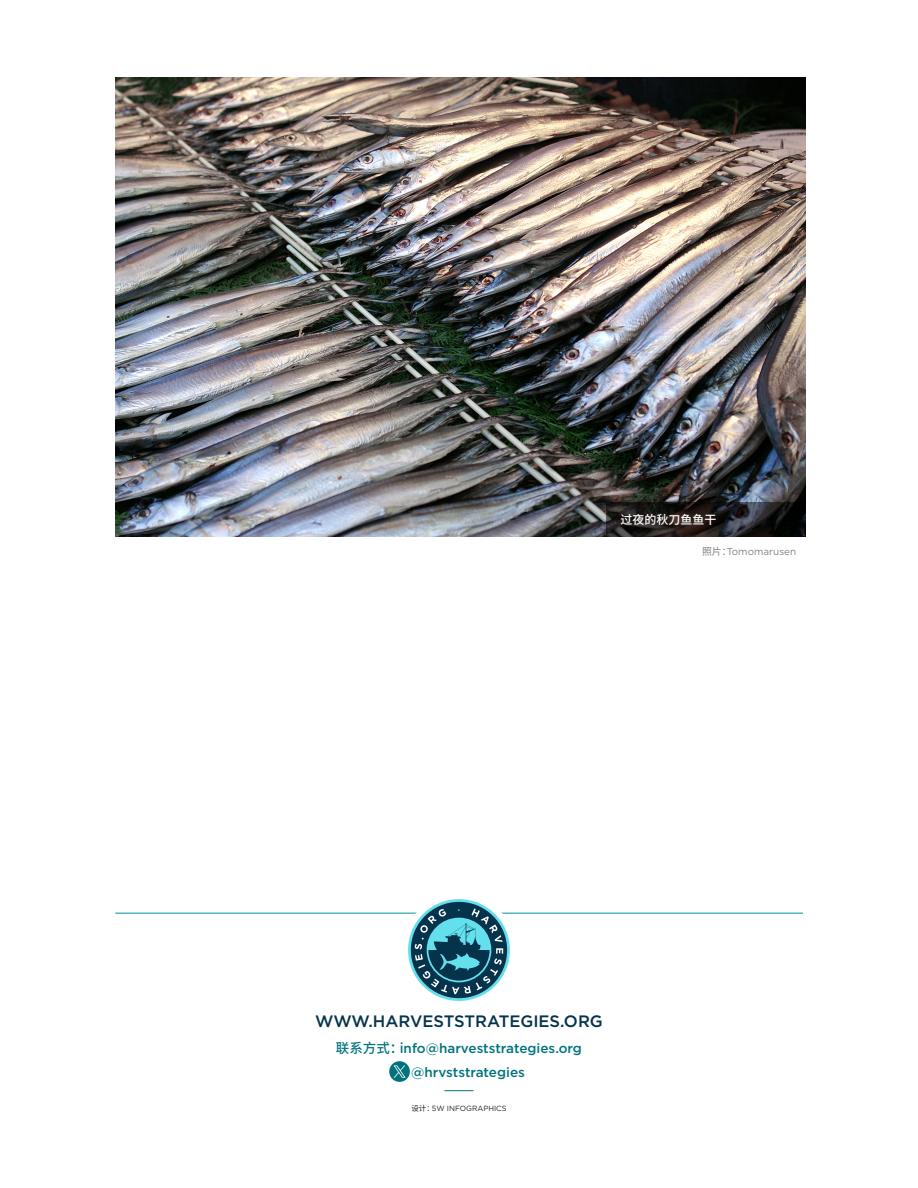
<style>
.page{position:relative;width:918px;height:1188px;background:#fff}
.page>*{position:absolute;margin:0;border:0;box-sizing:border-box;transform-origin:0 0}
.t1{font:500 16.5px "Gotham";color:#05334c}
.t2{font:500 13.5px "Gotham";color:#00747e}
.t3{font:500 12px "Noto Sans SC";color:#fff}
.t4{font:9.9px "Gotham";color:#808285}
.t5{font:7.5px "Gotham";color:#231f20}
.s1{font-family:"Noto Sans SC"}
</style>
<div class="page">
<hr style="left:115px;top:913px;width:688px;height:1px;background:#00929d">
<svg style="left:408px;top:899px;width:102px;height:102px"></svg>
<div style="left:411px;top:902px;width:96px;height:96px;background:#05334c;border-radius:50%"></div>
<svg style="left:415px;top:908px;width:88px;height:86px"></svg>
<hr style="left:444px;top:1090px;width:30px;height:1px;background:#00747e">
<svg style="left:389px;top:1061px;width:21px;height:21px"></svg>
<svg style="left:394px;top:1065px;width:12px;height:13px"></svg>
<img style="left:115px;top:78px;width:690px;height:459px">
<svg style="left:606px;top:502px;width:199px;height:35px;background:#201d1d"></svg>
<p class="t3" style="left:621px;top:512px;width:97px">过夜的秋刀鱼鱼干</p>
<p class="t4" style="left:702px;top:546px;width:96px"><span class="s1">照片：</span>Tomomarusen</p>
<p class="t1" style="left:315px;top:1010px;width:289px">WWW.HARVESTSTRATEGIES.ORG</p>
<p class="t2" style="left:336px;top:1040px;width:248px"><span class="s1">联系方式</span><span class="s1">：i</span>nfo@harveststrategies.org</p>
<p class="t2" style="left:411px;top:1064px;width:115px">@hrvststrategies</p>
<p class="t5" style="left:411px;top:1104px;width:97px"><span class="s1">设计：</span>5W INFOGRAPHICS</p>
</div>
